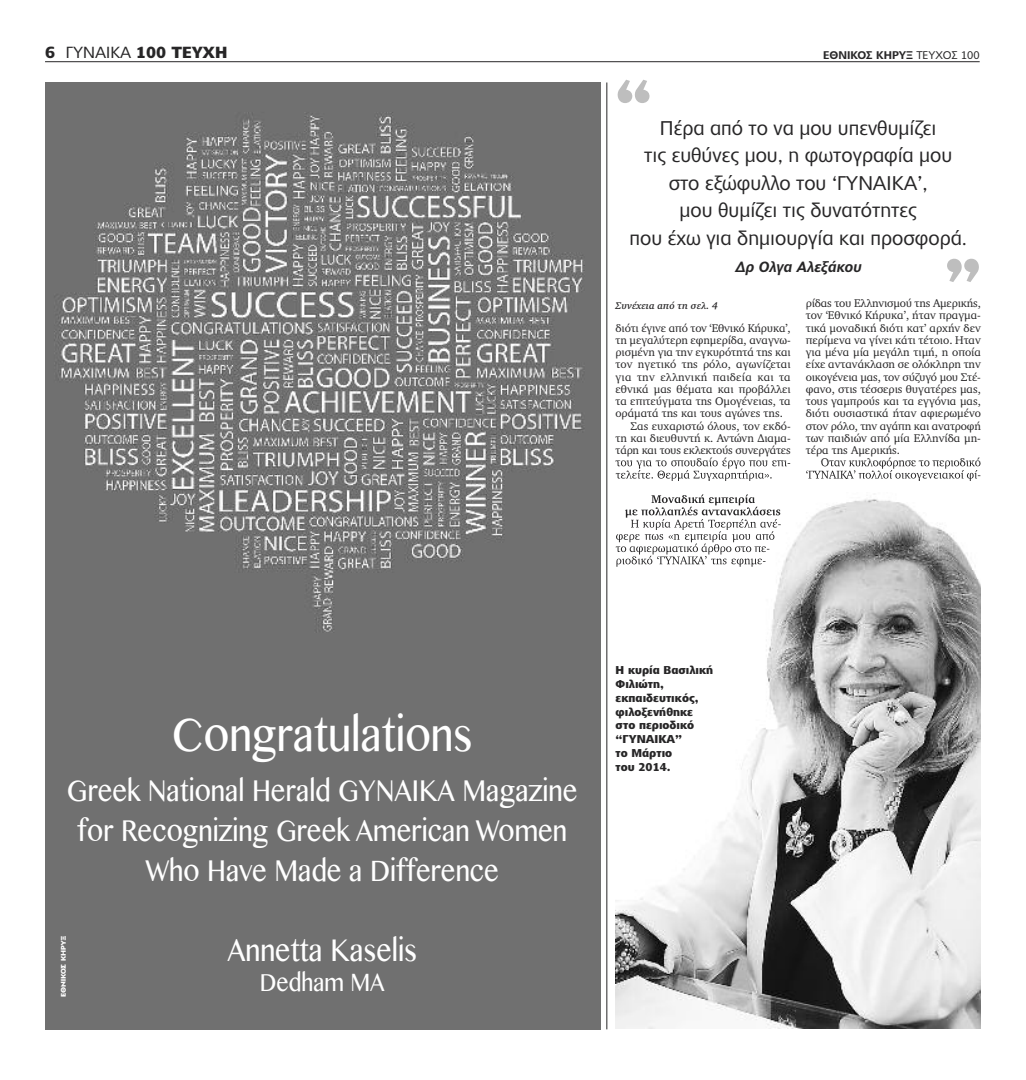
<style>
.page{position:relative;width:1026px;height:1080px;background:#fff}
.page>*{position:absolute;margin:0;border:0;box-sizing:border-box;transform-origin:0 0}
.t1{font:900 55.38px "Eracles Roman";color:#bebebe}
.t2{font:47.5px "Malayalam MN";color:#fff;scale:.85 1}
.t3{font:31.25px "Malayalam MN";color:#fff;scale:.85 1}
.t4{font:30px/40px "Malayalam MN";color:#fff;text-align:center;scale:.85 1}
.t5{font:25px "Malayalam MN";color:#fff;scale:.85 1}
.t6{font:600 20px/27.5px "Eracles Roman";color:#272627;text-align:center}
.t7{font:800 16.25px "Eracles Roman";color:#272627}
.t8{font:italic 700 15px "Eracles";color:#272627}
.t9{font:11.5px/12.2px "Herald Roman";color:#272627;text-align:justify}
.t10{font:800 11.5px/13.8px "Eracles Roman";color:#272627}
.t11{font:11.5px "Herald Roman";letter-spacing:.02em;color:#272627}
.t12{font:700 11.25px "Eracles Roman";color:#272627}
.t13{font:italic 600 10px "Herald";color:#272627}
.t14{font:6.62px "N Heading 21 November 2003 Roman";color:#fff;scale:1.13 1}
.s1{font-weight:600}
</style>
<div class="page">
<img style="left:615px;top:462px;width:365px;height:567px">
<img style="left:615px;top:462px;width:97px;height:7px">
<img style="left:615px;top:470px;width:67px;height:11px">
<img style="left:651px;top:494px;width:93px;height:11px">
<img style="left:624px;top:507px;width:90px;height:11px">
<img style="left:630px;top:519px;width:90px;height:11px">
<img style="left:615px;top:534px;width:80px;height:8px">
<img style="left:615px;top:546px;width:82px;height:9px">
<img style="left:616px;top:556px;width:99px;height:11px">
<img style="left:821px;top:462px;width:87px;height:7px">
<img style="left:805px;top:470px;width:100px;height:9px">
<hr style="left:45px;top:61px;width:934px;height:1px;background:#272627">
<img style="left:45px;top:83px;width:555px;height:947px">
<div style="left:615px;top:666px;width:114px;height:141px;background:#fff"></div>
<hr style="left:606px;top:83px;width:1px;height:946px;background:#272627">
<h3 class="t7" style="left:45px;top:47px;width:184px">6 <span class="s1">ΓΥΝΑΙΚΑ</span> 100 ΤΕΥΧΗ</h3>
<p class="t12" style="left:823px;top:48px;width:158px">ΕΘΝΙΚΟΣ ΚΗΡΥΞ <span class="s1">ΤΕΥΧΟΣ 100</span></p>
<h1 class="t1" style="left:615px;top:67px;width:37px">“</h1>
<h3 class="t6" style="left:629px;top:114px;width:339px">Πέρα από το να μου υπενθυμίζει<br>τις ευθύνες μου, η φωτογραφία μου στο εξώφυλλο του ‘ΓΥΝΑΙΚΑ’,<br>μου θυμίζει τις δυνατότητες<br>που έχω για δημιουργία και προσφορά.</h3>
<h3 class="t8" style="left:734px;top:258px;width:128px">Δρ Ολγα Αλεξάκου</h3>
<h1 class="t1" style="left:980px;top:294px;width:37px;rotate:-180deg">“</h1>
<p class="t13" style="left:615px;top:299px;width:104px">Συνέχεια από τη σελ. 4</p>
<p class="t9" style="left:615px;top:321px;width:177px">διότι έγινε από τον ‘Εθνικό Κήρυκα’,</p>
<p class="t9" style="left:615px;top:334px;width:177px">τη μεγαλύτερη εφημερίδα, αναγνω-</p>
<p class="t9" style="left:615px;top:346px;width:177px">ρισμένη για την εγκυρότητά της και</p>
<p class="t9" style="left:615px;top:358px;width:177px">τον ηγετικό της ρόλο, αγωνίζεται</p>
<p class="t11" style="left:615px;top:370px;width:177px">για την ελληνική παιδεία και τα</p>
<p class="t9" style="left:615px;top:383px;width:177px">εθνικά μας θέματα και προβάλλει</p>
<p class="t9" style="left:615px;top:395px;width:177px">τα επιτεύγματα της Ομογένειας, τα</p>
<p class="t9" style="left:615px;top:407px;width:169px">οράματά της και τους αγώνες της.</p>
<p class="t9" style="left:630px;top:419px;width:162px">Σας ευχαριστώ όλους, τον εκδό-</p>
<p class="t9" style="left:615px;top:432px;width:177px">τη και διευθυντή κ. Αντώνη Διαμα-</p>
<p class="t9" style="left:615px;top:444px;width:177px">τάρη και τους εκλεκτούς συνεργάτες</p>
<p class="t9" style="left:615px;top:456px;width:177px">του για το σπουδαίο έργο που επι-</p>
<p class="t9" style="left:805px;top:297px;width:177px">ρίδας του Ελληνισμού της Αμερικής, τον ‘Εθνικό Κήρυκα’, ήταν πραγμα&shy;τικά μοναδική διότι κατ’ αρχήν δεν περίμενα να γίνει κάτι τέτοιο. Ηταν για μένα μία μεγάλη τιμή, η οποία είχε αντανάκλαση σε ολόκληρη την οικογένεια μας, τον σύζυγό μου Στέ&shy;φανο, στις τέσσερις θυγατέρες μας, τους γαμπρούς και τα εγγόνια μας, διότι ουσιαστικά ήταν αφιερωμένο στον ρόλο, την αγάπη και ανατροφή των παιδιών από μία Ελληνίδα μη&shy;τέρα της Αμερικής.</p>
<p class="t9" style="left:820px;top:456px;width:162px">Οταν κυκλοφόρησε το περιοδικό</p>
<h2 class="t2" style="left:172px;top:704px;width:355px">Congratulations</h2>
<h3 class="t4" style="left:67px;top:772px;width:602px">Greek National Herald GYNAIKA Magazine for Recognizing Greek American Women<br>Who Have Made a Difference</h3>
<p class="t14" style="left:60px;top:997px;width:56px;rotate:-90deg">a b</p>
<h3 class="t3" style="left:227px;top:930px;width:224px">Annetta Kaselis</h3>
<h3 class="t5" style="left:259px;top:966px;width:148px">Dedham MA</h3>
<p class="t10" style="left:615px;top:665px;width:99px">Η κυρία Βασιλική<br>Φιλιώτη, εκπαιδευτικός, φιλοξενήθηκε στο περιοδικό “ΓΥΝΑΙΚΑ”<br>το Μάρτιο<br>του 2014.</p>
</div>
